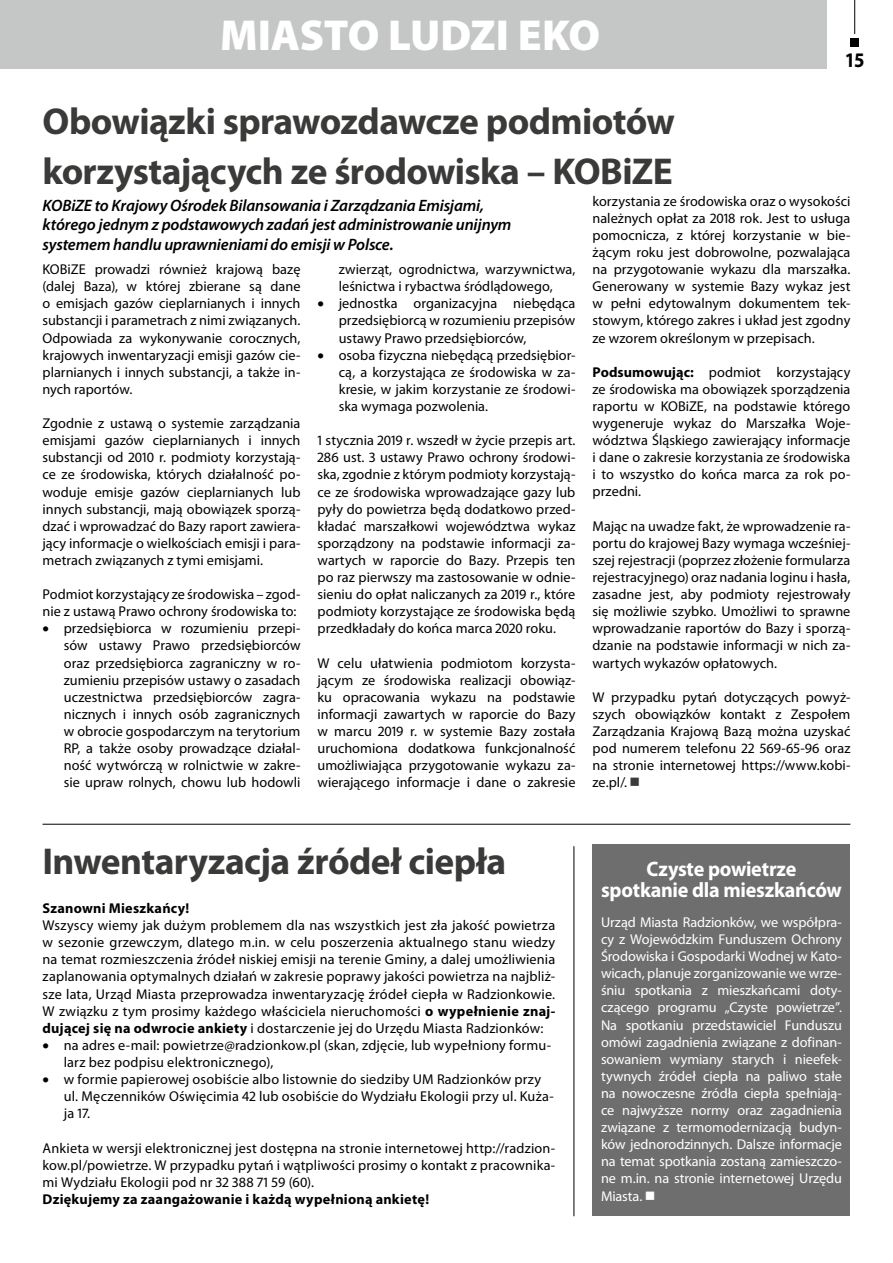
<style>
.page{position:relative;width:893px;height:1263px;background:#fff}
.page>*{position:absolute;margin:0;border:0;box-sizing:border-box;transform-origin:0 0}
.t1{font:900 43.5px "Myriad Pro";letter-spacing:-.01em;color:#fff}
.t2{font:700 37.5px/49.5px "Myriad Pro";letter-spacing:-.015em;color:#3a3a39}
.t3{font:700 21px/21px "Myriad Pro";letter-spacing:-.015em;color:#fff;text-align:center;scale:.96 1}
.t4{font:700 20.85px "Myriad Pro";color:#000;scale:.9 1}
.t5{font:italic 600 16.5px/19.8px "Myriad Pro";letter-spacing:-.01em;color:#000}
.t6{font:14.25px/17.1px "Myriad Pro";letter-spacing:.005em;color:#000;text-align:justify}
.t7{font:14.25px/17.1px "Myriad Pro";letter-spacing:-.01em;color:#fff;text-align:justify}
.t8{font:700 14.25px "Myriad Pro";letter-spacing:.015em;color:#000}
.s1{font-weight:700}
.s2{color:#3a3a39}
</style>
<div class="page">
<hr style="left:854px;top:0;width:1px;height:34px;background:#000">
<div style="left:850px;top:38px;width:9px;height:9px;background:#000"></div>
<div style="left:0;top:0;width:826px;height:68px;background:#c5c6c6"></div>
<div style="left:592px;top:845px;width:258px;height:371px;background:#6e6e6e"></div>
<hr style="left:43px;top:824px;width:807px;height:1px;background:#000">
<hr style="left:574px;top:846px;width:1px;height:370px;background:#000">
<h1 class="t1" style="left:220px;top:6px;width:382px">MIASTO LUDZI EKO</h1>
<h3 class="t4" style="left:845px;top:46px;width:23px">15</h3>
<h2 class="t2" style="left:43px;top:96px;width:634px">Obowiązki sprawozdawcze podmiotów korzystających ze środowiska – KOBiZE</h2>
<p class="t5" style="left:43px;top:195px;width:470px">KOBiZE to Krajowy Ośrodek Bilansowania i Zarządzania Emisjami, którego jednym z podstawowych zadań jest administrowanie unijnym systemem handlu uprawnieniami do emisji w Polsce.</p>
<p class="t6" style="left:339px;top:261px;width:238px">zwierząt, ogrodnictwa, warzywnictwa, leśnictwa i rybactwa śródlądowego,</p>
<p class="t6" style="left:339px;top:295px;width:238px;text-indent:-21px">• jednostka organizacyjna niebędąca przedsiębiorcą w rozumieniu przepisów ustawy Prawo przedsiębiorców,</p>
<p class="t6" style="left:339px;top:346px;width:238px;text-indent:-21px">• osoba fizyczna niebędącą przedsiębior&shy;cą, a korzystająca ze środowiska w za&shy;kresie, w jakim korzystanie ze środowi&shy;ska wymaga pozwolenia.</p>
<p class="t6" style="left:317px;top:432px;width:259px">1 stycznia 2019 r. wszedł w życie przepis art.<br>286 ust. 3 ustawy Prawo ochrony środowi&shy;ska, zgodnie z którym podmioty korzystają&shy;ce ze środowiska wprowadzające gazy lub pyły do powietrza będą dodatkowo przed&shy;kładać marszałkowi województwa wykaz sporządzony na podstawie informacji za&shy;wartych w raporcie do Bazy. Przepis ten po raz pierwszy ma zastosowanie w odnie&shy;sieniu do opłat naliczanych za 2019 r., które podmioty korzystające ze środowiska będą przedkładały do końca marca 2020 roku.</p>
<p class="t6" style="left:317px;top:654px;width:259px">W celu ułatwienia podmiotom korzysta&shy;jącym ze środowiska realizacji obowiąz&shy;ku opracowania wykazu na podstawie informacji zawartych w raporcie do Bazy w marcu 2019 r. w systemie Bazy została uruchomiona dodatkowa funkcjonalność umożliwiająca przygotowanie wykazu za&shy;wierającego informacje i dane o zakresie</p>
<p class="t6" style="left:592px;top:192px;width:259px">korzystania ze środowiska oraz o wysokości należnych opłat za 2018 rok. Jest to usługa pomocnicza, z której korzystanie w bie&shy;żącym roku jest dobrowolne, pozwalająca na przygotowanie wykazu dla marszałka.<br>Generowany w systemie Bazy wykaz jest w pełni edytowalnym dokumentem tek&shy;stowym, którego zakres i układ jest zgodny ze wzorem określonym w przepisach.</p>
<p class="t6" style="left:592px;top:363px;width:259px"><span class="s1">Podsumowując:</span> podmiot korzystający ze środowiska ma obowiązek sporządzenia raportu w KOBiZE, na podstawie którego wygeneruje wykaz do Marszałka Woje&shy;wództwa Śląskiego zawierający informacje i dane o zakresie korzystania ze środowiska i to wszystko do końca marca za rok po&shy;przedni.</p>
<p class="t6" style="left:592px;top:517px;width:259px">Mając na uwadze fakt, że wprowadzenie ra&shy;portu do krajowej Bazy wymaga wcześniej&shy;szej rejestracji (poprzez złożenie formularza rejestracyjnego) oraz nadania loginu i hasła, zasadne jest, aby podmioty rejestrowały się możliwie szybko. Umożliwi to sprawne wprowadzanie raportów do Bazy i sporzą&shy;dzanie na podstawie informacji w nich za&shy;wartych wykazów opłatowych.</p>
<p class="t6" style="left:592px;top:688px;width:259px">W przypadku pytań dotyczących powyż&shy;szych obowiązków kontakt z Zespołem Zarządzania Krajową Bazą można uzyskać pod numerem telefonu 22 569-65-96 oraz na stronie internetowej https://www.kobi&shy;ze.pl/. <span class="s2">■</span></p>
<p class="t6" style="left:43px;top:261px;width:259px">KOBiZE prowadzi również krajową bazę (dalej Baza), w której zbierane są dane o emisjach gazów cieplarnianych i innych substancji i parametrach z nimi związanych.<br>Odpowiada za wykonywanie corocznych, krajowych inwentaryzacji emisji gazów cie&shy;plarnianych i innych substancji, a także in&shy;nych raportów.</p>
<p class="t6" style="left:43px;top:415px;width:259px">Zgodnie z ustawą o systemie zarządzania emisjami gazów cieplarnianych i innych substancji od 2010 r. podmioty korzystają&shy;ce ze środowiska, których działalność po&shy;woduje emisje gazów cieplarnianych lub innych substancji, mają obowiązek sporzą&shy;dzać i wprowadzać do Bazy raport zawiera&shy;jący informacje o wielkościach emisji i para&shy;metrach związanych z tymi emisjami.</p>
<p class="t6" style="left:43px;top:586px;width:259px">Podmiot korzystający ze środowiska – zgod&shy;nie z ustawą Prawo ochrony środowiska to:</p>
<p class="t6" style="left:64px;top:620px;width:238px;text-indent:-21px">• przedsiębiorca w rozumieniu przepi&shy;sów ustawy Prawo przedsiębiorców oraz przedsiębiorca zagraniczny w ro&shy;zumieniu przepisów ustawy o zasadach uczestnictwa przedsiębiorców zagra&shy;nicznych i innych osób zagranicznych w obrocie gospodarczym na terytorium RP, a także osoby prowadzące działal&shy;ność wytwórczą w rolnictwie w zakre&shy;sie upraw rolnych, chowu lub hodowli</p>
<h2 class="t2" style="left:43px;top:836px;width:465px">Inwentaryzacja źródeł ciepła</h2>
<p class="t8" style="left:43px;top:899px;width:148px">Szanowni Mieszkańcy!</p>
<p class="t6" style="left:43px;top:917px;width:514px">Wszyscy wiemy jak dużym problemem dla nas wszystkich jest zła jakość powietrza w sezonie grzewczym, dlatego m.in. w celu poszerzenia aktualnego stanu wiedzy na temat rozmieszczenia źródeł niskiej emisji na terenie Gminy, a dalej umożliwienia zaplanowania optymalnych działań w zakresie poprawy jakości powietrza na najbliż&shy;sze lata, Urząd Miasta przeprowadza inwentaryzację źródeł ciepła w Radzionkowie.<br>W związku z tym prosimy każdego właściciela nieruchomości <span class="s1">o wypełnienie znaj&shy;dującej się na odwrocie ankiety</span> i dostarczenie jej do Urzędu Miasta Radzionków:</p>
<p class="t6" style="left:64px;top:1036px;width:489px;text-indent:-21px">• na adres e-mail: powietrze@radzionkow.pl (skan, zdjęcie, lub wypełniony formu&shy;larz bez podpisu elektronicznego),</p>
<p class="t6" style="left:64px;top:1070px;width:491px;text-align:left;text-indent:-21px">• w formie papierowej osobiście albo listownie do siedziby UM Radzionków przy ul. Męczenników Oświęcimia 42 lub osobiście do Wydziału Ekologii przy ul. Kuża&shy;ja 17.</p>
<p class="t6" style="left:43px;top:1139px;width:514px">Ankieta w wersji elektronicznej jest dostępna na stronie internetowej http://radzion&shy;kow.pl/powietrze. W przypadku pytań i wątpliwości prosimy o kontakt z pracownika&shy;mi Wydziału Ekologii pod nr 32 388 71 59 (60).</p>
<p class="t8" style="left:43px;top:1190px;width:388px">Dziękujemy za zaangażowanie i każdą wypełnioną ankietę!</p>
<h3 class="t3" style="left:601px;top:858px;width:252px">Czyste powietrze spotkanie dla mieszkańców</h3>
<p class="t7" style="left:601px;top:913px;width:242px">Urząd Miasta Radzionków, we współpra&shy;cy z Wojewódzkim Funduszem Ochrony Środowiska i Gospodarki Wodnej w Kato&shy;wicach, planuje zorganizowanie we wrze&shy;śniu spotkania z mieszkańcami doty&shy;czącego programu „Czyste powietrze”.<br>Na spotkaniu przedstawiciel Funduszu omówi zagadnienia związane z dofinan&shy;sowaniem wymiany starych i nieefek&shy;tywnych źródeł ciepła na paliwo stałe na nowoczesne źródła ciepła spełniają&shy;ce najwyższe normy oraz zagadnienia związane z termomodernizacją budyn&shy;ków jednorodzinnych. Dalsze informacje na temat spotkania zostaną zamieszczo&shy;ne m.in. na stronie internetowej Urzędu Miasta. ■</p>
</div>
